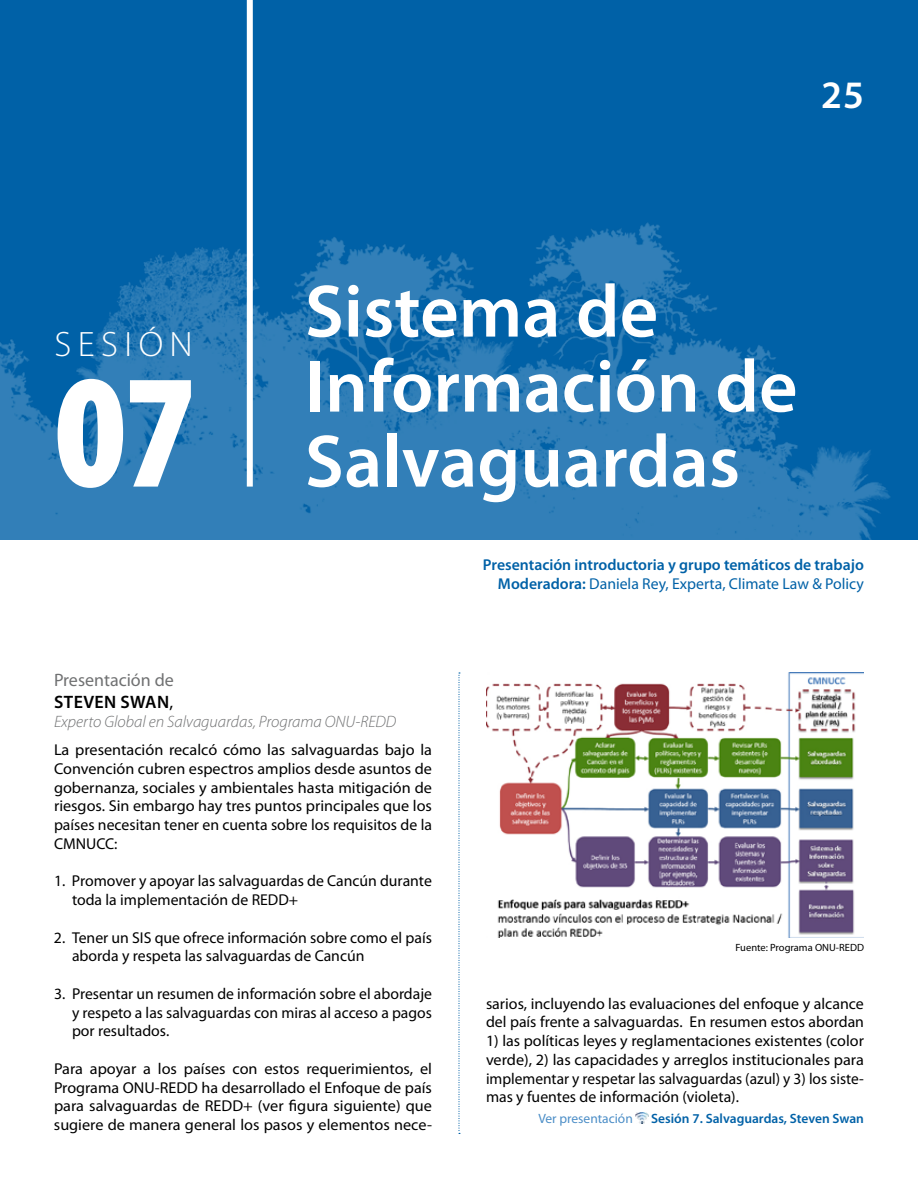
<style>
.page{position:relative;width:918px;height:1188px;background:#fff}
.page>*{position:absolute;margin:0;border:0;box-sizing:border-box;transform-origin:0 0}
.t1{font:900 condensed 163.8px "Myriad Pro";color:#fff}
.t2{font:600 75px/75px "Myriad Pro";color:#fff}
.t3{font:600 39px "Myriad Pro";color:#fff}
.t4{font:300 35.4px "Myriad Pro";letter-spacing:.175em;color:#fff}
.t5{font:18px "Myriad Pro";color:#707172}
.t6{font:600 18px "Myriad Pro";color:#000}
.t7{font:18px "Myriad Pro";color:#000}
.t8{font:italic 300 16.5px "Myriad Pro";color:#707172}
.t9{font:15.75px/18.8px "Myriad Pro";color:#000;text-align:justify}
.t10{font:600 15.75px/18.8px "Myriad Pro";color:#0061a7;text-align:right}
.t11{font:600 13.5px "Myriad Pro";color:#0061a7}
.t12{font:13.5px "Myriad Pro";color:#4c8ec7}
.t13{font:10.5px "Myriad Pro";color:#000}
.s1{font-weight:400}
</style>
<div class="page">
<div style="left:0;top:0;width:918px;height:540px;background:#0061a7"></div>
<img style="left:0;top:223px;width:891px;height:317px">
<div style="left:247px;top:0;width:6px;height:487px;background:#fff"></div>
<svg style="left:636px;top:1112px;width:12px;height:11px"></svg>
<svg style="left:458px;top:672px;width:2px;height:462px"></svg>
<img style="left:486px;top:672px;width:378px;height:266px">
<h3 class="t4" style="left:54px;top:323px;width:140px">SESIÓN</h3>
<h1 class="t1" style="left:54px;top:327px;width:144px">07</h1>
<h3 class="t3" style="left:821px;top:70px;width:44px">25</h3>
<h2 class="t2" style="left:305px;top:272px;width:494px">Sistema de<br>Información de<br>Salvaguardas</h2>
<p class="t10" style="left:483px;top:555px;width:383px">Presentación introductoria y grupo temáticos de trabajo<br>Moderadora: <span class="s1">Daniela Rey, Experta, Climate Law &amp; Policy</span></p>
<p class="t5" style="left:54px;top:669px;width:121px">Presentación de</p>
<p class="t6" style="left:54px;top:690px;width:13px">Steve</p>
<p class="t6" style="left:104px;top:690px;width:33px">N Swan</p>
<p class="t7" style="left:169px;top:690px;width:5px">,</p>
<p class="t8" style="left:54px;top:712px;width:344px">Experto Global en Salvaguardas, Programa ONU-REDD</p>
<p class="t9" style="left:54px;top:740px;width:380px">La presentación recalcó cómo las salvaguardas bajo la Convención cubren espectros amplios desde asuntos de gobernanza, sociales y ambientales hasta mitigación de riesgos. Sin embargo hay tres puntos principales que los países necesitan tener en cuenta sobre los requisitos de la CMNUCC:</p>
<p class="t9" style="left:72px;top:871px;width:361px;text-indent:-18px">1. Promover y apoyar las salvaguardas de Cancún durante toda la implementación de REDD+</p>
<p class="t9" style="left:72px;top:928px;width:361px;text-indent:-18px">2. Tener un SIS que ofrece información sobre como el país aborda y respeta las salvaguardas de Cancún</p>
<p class="t9" style="left:72px;top:984px;width:362px;text-indent:-18px">3. Presentar un resumen de información sobre el abordaje y respeto a las salvaguardas con miras al acceso a pagos por resultados.</p>
<p class="t9" style="left:54px;top:1059px;width:380px">Para apoyar a los países con estos requerimientos, el Programa ONU-REDD ha desarrollado el Enfoque de país para salvaguardas de REDD+ (ver figura siguiente) que sugiere de manera general los pasos y elementos nece-</p>
<p class="t13" style="left:736px;top:941px;width:130px">Fuente: Programa ONU-REDD</p>
<p class="t9" style="left:486px;top:994px;width:380px">sarios, incluyendo las evaluaciones del enfoque y alcance del país frente a salvaguardas. En resumen estos abordan</p>
<p class="t9" style="left:486px;top:1031px;width:380px">1) las políticas leyes y reglamentaciones existentes (color verde), 2) las capacidades y arreglos institucionales para implementar y respetar las salvaguardas (azul) y 3) los siste&shy;mas y fuentes de información (violeta).</p>
<p class="t12" style="left:538px;top:1110px;width:96px">Ver presentación</p>
<p class="t11" style="left:651px;top:1110px;width:214px">Sesión 7. Salvaguardas, Steven Swan</p>
</div>
